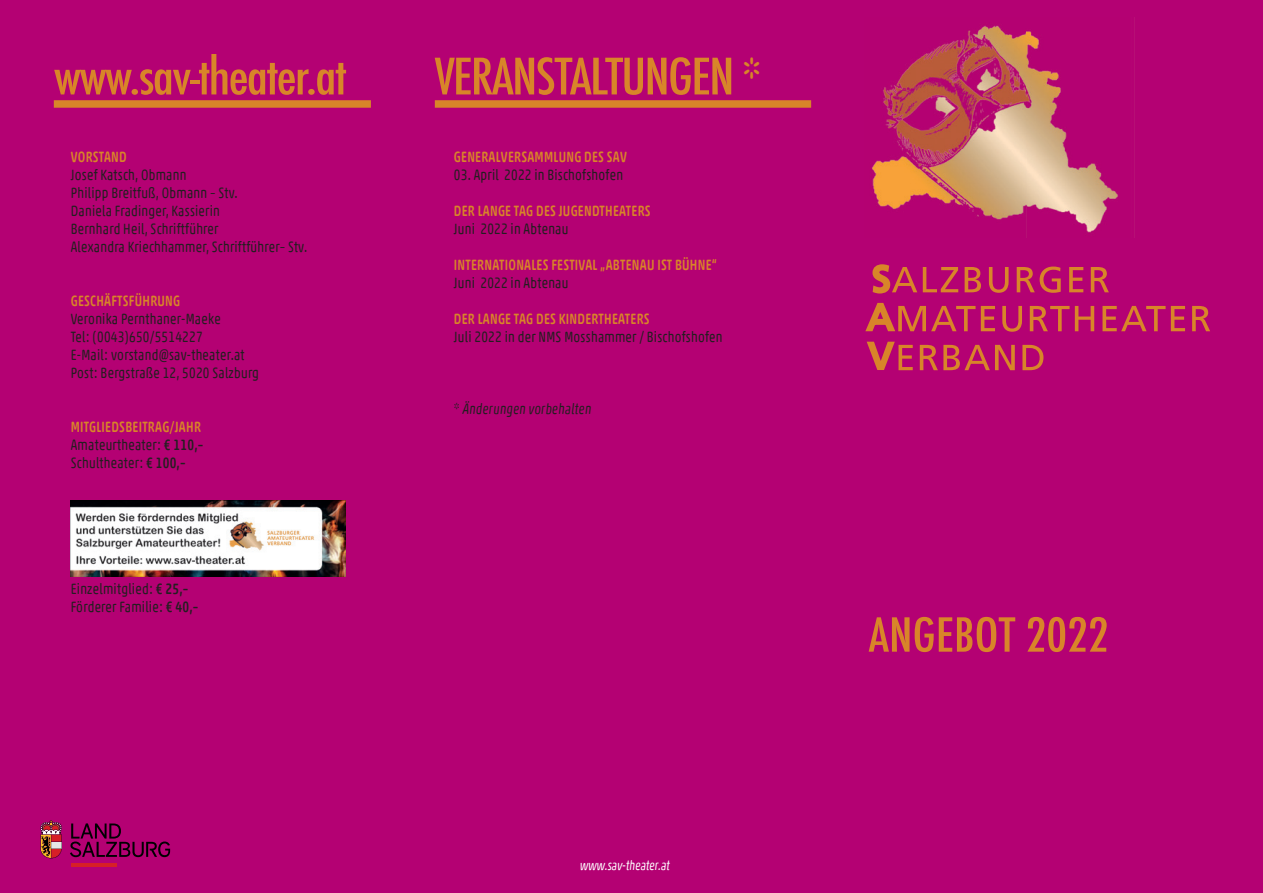
<style>
.page{position:relative;width:1263px;height:893px;background:#b40173}
.page>*{position:absolute;margin:0;border:0;box-sizing:border-box;transform-origin:0 0}
.t1{font:500 condensed 48.75px "Futura";letter-spacing:-.03em;color:#d88529;scale:1.1 1}
.t2{font:500 condensed 45.6px "Futura";color:#d88529;scale:1.1 1}
.t3{font:15px/18px "Akko Rounded Pro";letter-spacing:.02em;color:#231f20;scale:.79 1}
.t4{font:500 15px "Akko Rounded Pro";letter-spacing:.02em;color:#d88529;scale:.79 1}
.t5{font:italic 15px "Akko Rounded Pro";letter-spacing:.02em;color:#231f20;scale:.79 1}
.t6{font:italic 13.5px "Akko Rounded Pro";color:#fff;scale:.79 1}
.s1{font-family:"Akko Rounded Pro";font-weight:400;font-stretch:normal}
.s2{font-weight:500;color:#d88529}
.s3{font-weight:500}
.s4{font-style:normal}
</style>
<div class="page">
<svg style="left:40px;top:820px;width:22px;height:38px"></svg>
<hr style="left:71px;top:863px;width:46px;height:3px;background:#d71f26">
<svg style="left:70px;top:823px;width:100px;height:34px"></svg>
<div style="left:54px;top:100px;width:317px;height:8px;background:#d88529"></div>
<div style="left:435px;top:100px;width:376px;height:8px;background:#d88529"></div>
<img style="left:872px;top:25px;width:246px;height:213px">
<svg style="left:865px;top:264px;width:345px;height:107px"></svg>
<img style="left:71px;top:500px;width:274px;height:76px">
<h1 class="t1" style="left:54px;top:45px;width:268px">www.sav-theater.at</h1>
<h1 class="t1" style="left:435px;top:45px;width:298px">VERANSTALTUNGEN <span class="s1">*</span></h1>
<p class="t4" style="left:71px;top:147px;width:72px">VORSTAND</p>
<p class="t3" style="left:71px;top:165px;width:301px">Josef Katsch, Obmann<br>Philipp Breitfuß, Obmann – Stv.<br>Daniela Fradinger, Kassierin<br>Bernhard Heil, Schriftführer<br>Alexandra Kriechhammer, Schriftführer– Stv.</p>
<p class="t4" style="left:71px;top:291px;width:140px">GESCHÄFTSFÜHRUNG</p>
<p class="t3" style="left:71px;top:309px;width:240px">Veronika Pernthaner-Maeke<br>Tel: (0043)650/5514227<br>E-Mail: vorstand@sav-theater.at<br>Post: Bergstraße 12, 5020 Salzburg</p>
<p class="t3" style="left:71px;top:417px;width:169px"><span class="s2">MITGLIEDSBEITRAG/JAHR<br></span>Amateurtheater: <span class="s3">€ 110,–<br></span>Schultheater: <span class="s3">€ 100,–</span></p>
<p class="t3" style="left:71px;top:579px;width:163px">Einzelmitglied: <span class="s3">€ 25,–<br></span>Förderer Familie: <span class="s3">€ 40,–</span></p>
<p class="t4" style="left:454px;top:147px;width:221px">GENERALVERSAMMLUNG DES SAV</p>
<p class="t3" style="left:454px;top:165px;width:216px">03. April 2022 in Bischofshofen</p>
<p class="t4" style="left:454px;top:201px;width:251px">DER LANGE TAG DES JUGENDTHEATERS</p>
<p class="t3" style="left:454px;top:219px;width:147px">Juni 2022 in Abtenau</p>
<p class="t4" style="left:454px;top:255px;width:334px">INTERNATIONALES FESTIVAL „ABTENAU IST BÜHNE“</p>
<p class="t3" style="left:454px;top:273px;width:147px">Juni 2022 in Abtenau</p>
<p class="t4" style="left:454px;top:309px;width:249px">DER LANGE TAG DES KINDERTHEATERS</p>
<p class="t3" style="left:454px;top:327px;width:341px">Juli 2022 in der NMS Mosshammer / Bischofshofen</p>
<p class="t5" style="left:454px;top:399px;width:176px"><span class="s4">*</span> Änderungen vorbehalten</p>
<p class="t6" style="left:580px;top:857px;width:115px">www.sav-theater.at</p>
<h2 class="t2" style="left:868px;top:606px;width:220px">ANGEBOT 2022</h2>
</div>
